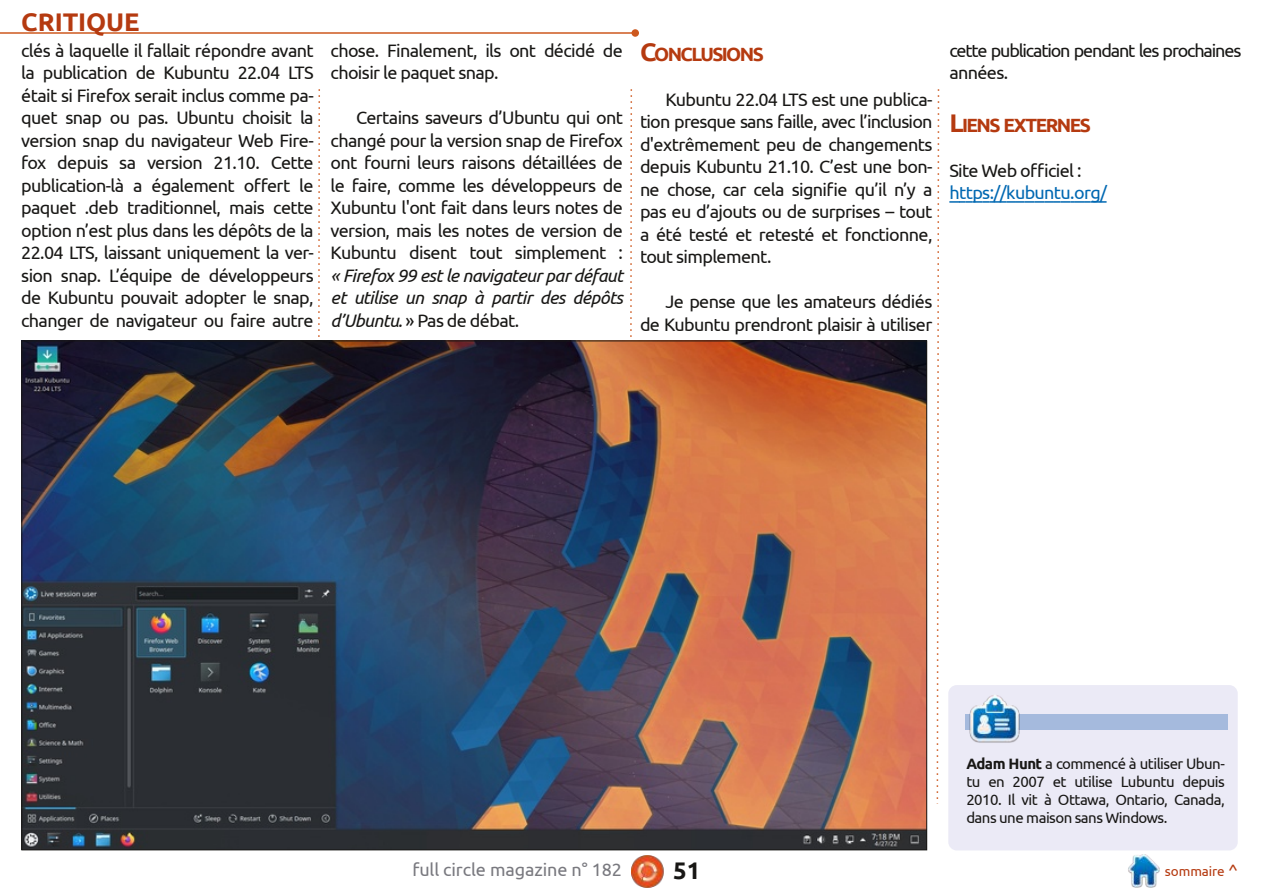
<style>
.page{position:relative;width:1263px;height:893px;background:#fff}
.page>*{position:absolute;margin:0;border:0;box-sizing:border-box;transform-origin:0 0}
.t1{font:700 25.5px "Ubuntu";color:#b53a10}
.t2{font:700 24px "Ubuntu";color:#181715}
.t3{font:700 19.2px "Ubuntu";letter-spacing:-.08em;color:#b53a10}
.t4{font:18px/22.5px "Ubuntu";letter-spacing:-.035em;color:#181715;text-align:justify}
.t5{font:italic 18px/22.5px "Ubuntu";letter-spacing:-.035em;color:#181715;text-align:justify}
.t6{font:18px/22.5px "Ubuntu";letter-spacing:-.065em;color:#181715}
.t7{font:18px "Ubuntu";letter-spacing:-.005em;color:#79797f}
.t8{font:18px "Ubuntu";letter-spacing:-.035em;color:#0068b2}
.t9{font:15px/18px "Ubuntu";letter-spacing:-.035em;color:#181715;text-align:justify}
.t10{font:13.5px "Ubuntu";letter-spacing:-.005em;color:#b53a10}
.s1{font-style:normal}
.s2{font-size:25.5px}
.s3{font-weight:700}
.s4{font-size:16.5px}
</style>
<div class="page">
<img style="left:631px;top:855px;width:33px;height:33px">
<img style="left:1128px;top:855px;width:32px;height:32px">
<hr style="left:0;top:32px;width:635px;height:2px;background:#cd581e">
<div style="left:631px;top:29px;width:8px;height:8px;background:#cd581e;border-radius:50%"></div>
<svg style="left:629px;top:89px;width:4px;height:252px"></svg>
<svg style="left:317px;top:89px;width:4px;height:252px"></svg>
<svg style="left:936px;top:89px;width:4px;height:715px"></svg>
<svg style="left:949px;top:201px;width:157px;height:2px"></svg>
<img style="left:24px;top:343px;width:901px;height:505px">
<div style="left:948px;top:685px;width:290px;height:165px;background:#ebeaf6;border-radius:9px"></div>
<div style="left:965px;top:714px;width:262px;height:16px;background:#a5badd"></div>
<img style="left:969px;top:695px;width:51px;height:48px">
<h1 class="t1" style="left:21px;top:7px;width:120px">CRITIQUE</h1>
<p class="t4" style="left:21px;top:39px;width:294px">clés à laquelle il fallait répondre avant la publication de Kubuntu 22.04 LTS était si Firefox serait inclus comme pa&shy;quet snap ou pas. Ubuntu choisit la version snap du navigateur Web Fire&shy;fox depuis sa version 21.10. Cette publication-là a également offert le paquet .deb traditionnel, mais cette option n’est plus dans les dépôts de la 22.04 LTS, laissant uniquement la ver&shy;sion snap. L’équipe de développeurs de Kubuntu pouvait adopter le snap, changer de navigateur ou faire autre</p>
<p class="t4" style="left:331px;top:39px;width:294px">chose. Finalement, ils ont décidé de choisir le paquet snap.</p>
<p class="t4" style="left:331px;top:106px;width:294px;text-indent:26px">Certains saveurs d’Ubuntu qui ont changé pour la version snap de Firefox ont fourni leurs raisons détaillées de le faire, comme les développeurs de Xubuntu l'ont fait dans leurs notes de version, mais les notes de version de Kubuntu disent tout simplement :</p>
<p class="t5" style="left:331px;top:264px;width:294px">« Firefox 99 est le navigateur par défaut et utilise un snap à partir des dépôts d’Ubuntu. <span class="s1">» Pas de débat.</span></p>
<p class="t3" style="left:640px;top:43px;width:125px"><span class="s2">C</span>ONCLUSIONS</p>
<p class="t4" style="left:640px;top:88px;width:294px;text-indent:26px">Kubuntu 22.04 LTS est une publica&shy;tion presque sans faille, avec l’inclusion d'extrêmement peu de changements depuis Kubuntu 21.10. C’est une bon&shy;ne chose, car cela signifie qu’il n’y a pas eu d’ajouts ou de surprises – tout a été testé et retesté et fonctionne, tout simplement.</p>
<p class="t4" style="left:640px;top:290px;width:294px;text-align:right">Je pense que les amateurs dédiés<br>de Kubuntu prendront plaisir à utiliser</p>
<p class="t6" style="left:949px;top:39px;width:293px">cette publication pendant les prochaines années.</p>
<p class="t3" style="left:949px;top:114px;width:143px"><span class="s2">L</span>IENS EXTERNES</p>
<p class="t4" style="left:949px;top:159px;width:134px">Site Web officiel :</p>
<p class="t8" style="left:949px;top:182px;width:159px">https://kubuntu.org/</p>
<p class="t9" style="left:966px;top:754px;width:260px"><span class="s3">Adam Hunt</span> a commencé à utiliser Ubun&shy;tu en 2007 et utilise Lubuntu depuis 2010. Il vit à Ottawa, Ontario, Canada, dans une maison sans Windows.</p>
<p class="t7" style="left:412px;top:859px;width:211px">full circle magazine n° 182</p>
<h2 class="t2" style="left:673px;top:857px;width:29px">51</h2>
<p class="t10" style="left:1165px;top:863px;width:74px">sommaire <span class="s4">^</span></p>
</div>
